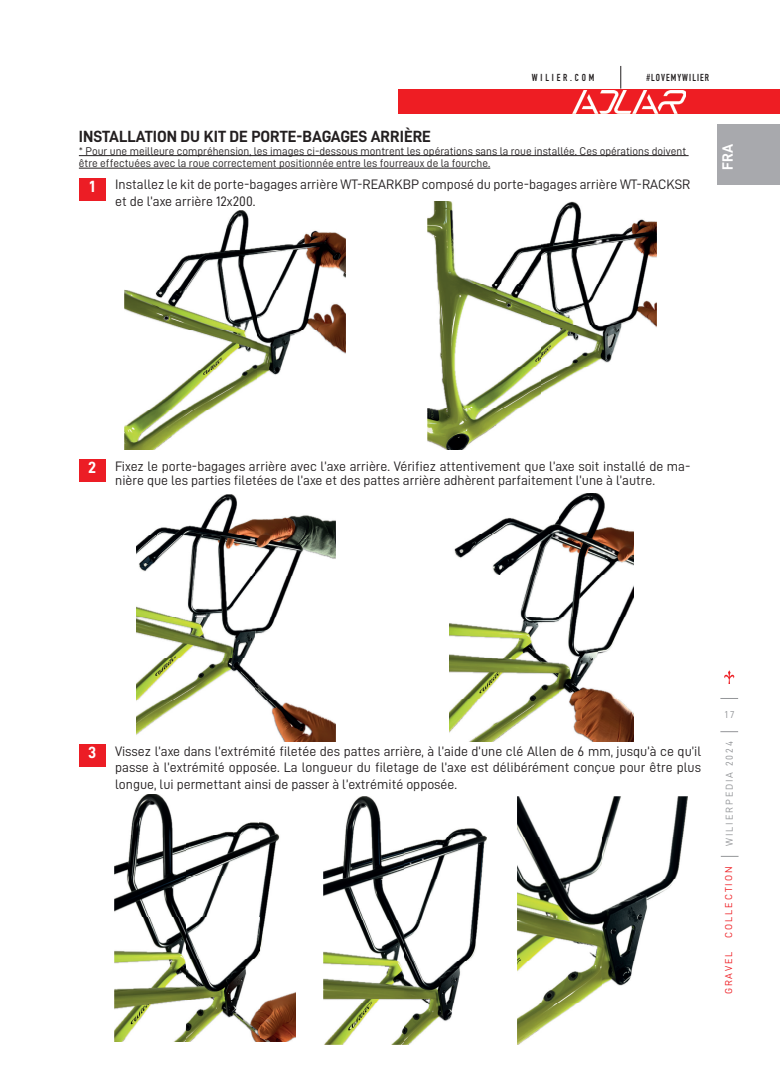
<style>
.page{position:relative;width:780px;height:1088px;background:#fff}
.page>*{position:absolute;margin:0;border:0;box-sizing:border-box;transform-origin:0 0}
.t1{font:16.25px "D DIN Bold";color:#231f20}
.t2{font:16.25px "D DIN Bold";color:#fff}
.t3{font:15px "D DIN Bold";color:#fff}
.t4{font:13.75px/16.5px "D DIN";color:#231f20}
.t5{font:11.25px/12.5px "D DIN";color:#231f20}
.t6{font:10px "D DIN";letter-spacing:.19em;color:#939598}
.t7{font:10px "D DIN";letter-spacing:.19em;color:#ee1d23}
.t8{font:10px "DIN Engschrift Std";letter-spacing:.105em;color:#231f20}
.t9{font:10px "DIN Engschrift Std";letter-spacing:.285em;color:#231f20}
</style>
<div class="page">
<div style="left:718px;top:124px;width:62px;height:60px;background:#a8a9ad"></div>
<hr style="left:79px;top:155px;width:609px;height:1px;background:#231f20">
<hr style="left:79px;top:168px;width:411px;height:1px;background:#231f20">
<img style="left:449px;top:493px;width:184px;height:248px">
<img style="left:136px;top:494px;width:199px;height:247px">
<img style="left:427px;top:202px;width:229px;height:248px">
<img style="left:124px;top:211px;width:222px;height:239px">
<img style="left:323px;top:796px;width:163px;height:248px">
<img style="left:114px;top:794px;width:182px;height:248px">
<div style="left:79px;top:179px;width:26px;height:22px;background:#ec1d25"></div>
<div style="left:79px;top:460px;width:26px;height:22px;background:#ec1d25"></div>
<div style="left:79px;top:744px;width:26px;height:23px;background:#ec1d25"></div>
<img style="left:517px;top:796px;width:170px;height:248px">
<div style="left:399px;top:89px;width:381px;height:24px;background:#ee1d23"></div>
<svg style="left:720px;top:856px;width:18px;height:1px"></svg>
<svg style="left:720px;top:731px;width:18px;height:1px"></svg>
<svg style="left:720px;top:698px;width:18px;height:1px"></svg>
<svg style="left:724px;top:670px;width:11px;height:14px"></svg>
<svg style="left:620px;top:66px;width:1px;height:23px"></svg>
<img style="left:572px;top:91px;width:113px;height:22px">
<p class="t9" style="left:531px;top:71px;width:64px">WILIER.COM</p>
<p class="t8" style="left:646px;top:71px;width:64px">#LOVEMYWILIER</p>
<p class="t1" style="left:79px;top:127px;width:353px">INSTALLATION DU KIT DE PORTE-BAGAGES ARRIÈRE</p>
<p class="t5" style="left:79px;top:144px;width:608px">* Pour une meilleure compréhension, les images ci-dessous montrent les opérations sans la roue installée. Ces opérations doivent être effectuées avec la roue correctement positionnée entre les fourreaux de la fourche.</p>
<p class="t4" style="left:115px;top:176px;width:576px">Installez le kit de porte-bagages arrière WT-REARKBP composé du porte-bagages arrière WT-RACKSR et de l’axe arrière 12x200.</p>
<p class="t2" style="left:89px;top:178px;width:7px">1</p>
<p class="t3" style="left:719px;top:170px;width:27px;rotate:-90deg">FRA</p>
<p class="t2" style="left:88px;top:459px;width:10px">2</p>
<p class="t4" style="left:115px;top:459px;width:576px;line-height:13.8px">Fixez le porte-bagages arrière avec l’axe arrière. Vérifiez attentivement que l’axe soit installé de ma&shy;nière que les parties filetées de l’axe et des pattes arrière adhèrent parfaitement l’une à l’autre.</p>
<p class="t6" style="left:724px;top:709px;width:11px">17</p>
<p class="t2" style="left:88px;top:743px;width:10px">3</p>
<p class="t6" style="left:723px;top:846px;width:106px;rotate:-90deg">WILIERPEDIA 2024</p>
<p class="t4" style="left:115px;top:743px;width:587px;text-align:justify">Vissez l’axe dans l’extrémité filetée des pattes arrière, à l’aide d’une clé Allen de 6 mm, jusqu’à ce qu’il passe à l’extrémité opposée. La longueur du filetage de l’axe est délibérément conçue pour être plus longue, lui permettant ainsi de passer à l’extrémité opposée.</p>
<p class="t7" style="left:723px;top:938px;width:72px;rotate:-90deg">COLLECTION</p>
<p class="t7" style="left:723px;top:994px;width:44px;rotate:-90deg">GRAVEL</p>
</div>
